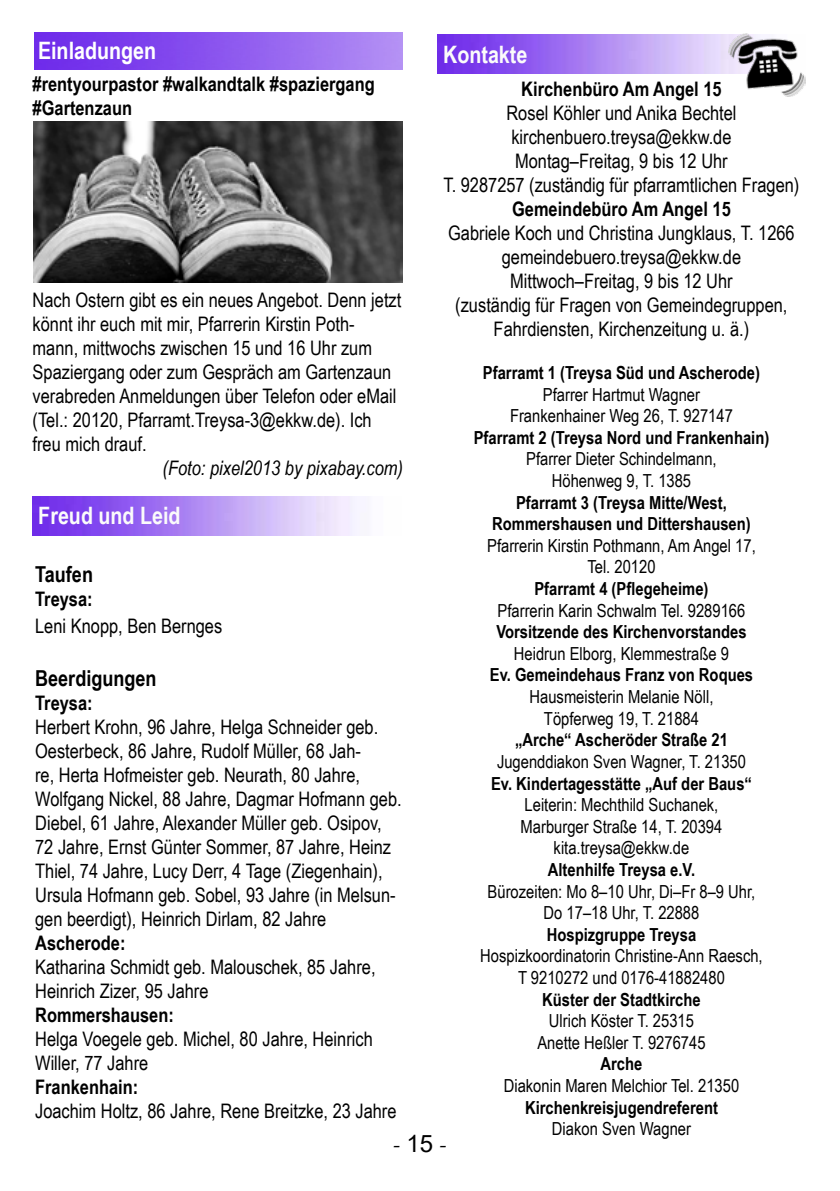
<style>
.page{position:relative;width:840px;height:1191px;background:#fff}
.page>*{position:absolute;margin:0;border:0;box-sizing:border-box;transform-origin:0 0}
.t1{font:700 24px "Arial Narrow";color:#fbfbfb}
.t2{font:700 24px "Arial Narrow";color:#fff}
.t3{font:24px "Minion Pro";color:#000}
.t4{font:700 22px "Arial Narrow";color:#000}
.t5{font:20px/24px "Arial Narrow";color:#000}
.t6{font:700 20px/24px "Arial Narrow";color:#000}
.t7{font:italic 20px "Arial Narrow";color:#000}
.t8{font:18px/21.6px "Arial Narrow";color:#000;text-align:center}
.t9{font:700 18px/21.6px "Arial Narrow";color:#000;text-align:center}
.s1{font-family:"Arial"}
</style>
<div class="page">
<img style="left:437px;top:34px;width:291px;height:40px">
<img style="left:728px;top:34px;width:76px;height:63px">
<img style="left:33px;top:496px;width:324px;height:40px">
<img style="left:34px;top:33px;width:369px;height:36px">
<img style="left:34px;top:121px;width:368px;height:162px">
<p class="t2" style="left:38px;top:33px;width:120px">Einladungen</p>
<p class="t6" style="left:33px;top:71px;width:343px">#rentyourpastor #walkandtalk #spaziergang #Gartenzaun</p>
<p class="t1" style="left:443px;top:36px;width:86px">Kontakte</p>
<p class="t6" style="left:521px;top:76px;width:202px">Kirchenbüro Am Angel 15</p>
<p class="t5" style="left:443px;top:100px;width:357px;text-align:center">Rosel Köhler und Anika Bechtel kirchenbuero.treysa@ekkw.de<br>Montag–Freitag, 9 bis 12 Uhr<br>T. 9287257 (zuständig für pfarramtlichen Fragen)</p>
<p class="t6" style="left:512px;top:196px;width:220px">Gemeindebüro Am Angel 15</p>
<p class="t5" style="left:448px;top:220px;width:348px;text-align:center">Gabriele Koch und Christina Jungklaus, T. 1266 gemeindebuero.treysa@ekkw.de Mittwoch–Freitag, 9 bis 12 Uhr<br>(zuständig für Fragen von Gemeindegruppen, Fahrdiensten, Kirchenzeitung u. ä.)</p>
<p class="t9" style="left:482px;top:361px;width:278px">Pfarramt 1 (Treysa Süd und Ascherode)</p>
<p class="t8" style="left:509px;top:383px;width:224px">Pfarrer Hartmut Wagner<br>Frankenhainer Weg 26, T. 927147</p>
<p class="t9" style="left:473px;top:426px;width:297px">Pfarramt 2 (Treysa Nord und Frankenhain)</p>
<p class="t8" style="left:526px;top:447px;width:192px">Pfarrer Dieter Schindelmann,<br>Höhenweg 9, T. 1385</p>
<p class="t9" style="left:492px;top:490px;width:260px">Pfarramt 3 (Treysa Mitte/West,<br>Rommershausen und Dittershausen)</p>
<p class="t8" style="left:487px;top:534px;width:270px">Pfarrerin Kirstin Pothmann, Am Angel 17,<br>Tel. 20120</p>
<p class="t9" style="left:534px;top:577px;width:175px">Pfarramt 4 (Pflegeheime)</p>
<p class="t8" style="left:497px;top:599px;width:249px">Pfarrerin Karin Schwalm Tel. 9289166</p>
<p class="t9" style="left:496px;top:620px;width:251px">Vorsitzende des Kirchenvorstandes</p>
<p class="t8" style="left:513px;top:642px;width:216px">Heidrun Elborg, Klemmestraße 9</p>
<p class="t9" style="left:489px;top:663px;width:265px">Ev. Gemeindehaus Franz von Roques</p>
<p class="t8" style="left:529px;top:685px;width:185px">Hausmeisterin Melanie Nöll,<br>Töpferweg 19, T. 21884</p>
<p class="t9" style="left:514px;top:728px;width:214px">„Arche“ Ascheröder Straße 21</p>
<p class="t8" style="left:496px;top:750px;width:250px">Jugenddiakon Sven Wagner, T. 21350</p>
<p class="t9" style="left:491px;top:771px;width:262px">Ev. Kindertagesstätte „Auf der Baus“</p>
<p class="t8" style="left:520px;top:793px;width:203px">Leiterin: Mechthild Suchanek,<br>Marburger Straße 14, T. 20394 kita.treysa@ekkw.de</p>
<p class="t9" style="left:547px;top:858px;width:149px">Altenhilfe Treysa e.V.</p>
<p class="t8" style="left:487px;top:879px;width:269px">Bürozeiten: Mo 8–10 Uhr, Di–Fr 8–9 Uhr,<br>Do 17–18 Uhr, T. 22888</p>
<p class="t9" style="left:546px;top:922px;width:151px">Hospizgruppe Treysa</p>
<p class="t8" style="left:480px;top:944px;width:284px">Hospizkoordinatorin Christine-Ann Raesch,<br>T 9210272 und 0176-41882480</p>
<p class="t9" style="left:542px;top:987px;width:160px">Küster der Stadtkirche</p>
<p class="t8" style="left:537px;top:1009px;width:169px">Ulrich Köster T. 25315<br>Anette Heßler T. 9276745</p>
<p class="t9" style="left:600px;top:1052px;width:43px">Arche</p>
<p class="t8" style="left:503px;top:1074px;width:237px">Diakonin Maren Melchior Tel. 21350</p>
<p class="t9" style="left:524px;top:1095px;width:194px">Kirchenkreisjugendreferent</p>
<p class="t8" style="left:551px;top:1117px;width:140px">Diakon Sven Wagner</p>
<p class="t5" style="left:33px;top:287px;width:370px">Nach Ostern gibt es ein neues Angebot. Denn jetzt könnt ihr euch mit mir, Pfarrerin Kirstin Poth&shy;mann, mittwochs zwischen 15 und 16 Uhr zum Spaziergang oder zum Gespräch am Gartenzaun verabreden Anmeldungen über Telefon oder eMail (Tel.: 20120, Pfarramt.Treysa-3@ekkw.de). Ich freu mich drauf.</p>
<p class="t7" style="left:162px;top:454px;width:242px">(Foto: pixel2013 by pixabay.com)</p>
<p class="t1" style="left:38px;top:497px;width:144px">Freud und Leid</p>
<p class="t4" style="left:35px;top:558px;width:59px">Taufen</p>
<p class="t6" style="left:35px;top:586px;width:59px">Treysa:</p>
<p class="t5" style="left:35px;top:613px;width:188px">Leni Knopp, Ben Bernges</p>
<p class="t4" style="left:35px;top:661px;width:123px">Beerdigungen</p>
<p class="t6" style="left:35px;top:689px;width:59px">Treysa:</p>
<p class="t5" style="left:35px;top:714px;width:368px">Herbert Krohn, 96 Jahre, Helga Schneider geb.<br>Oesterbeck, 86 Jahre, Rudolf Müller, 68 Jah-<br>re, Herta Hofmeister geb. Neurath, 80 Jahre, Wolfgang Nickel, 88 Jahre, Dagmar Hofmann geb.<br>Diebel, 61 Jahre, Alexander Müller geb. Osipov, 72 Jahre, Ernst Günter Sommer, 87 Jahre, Heinz Thiel, 74 Jahre, Lucy Derr, 4 Tage (Ziegenhain), Ursula Hofmann geb. Sobel, 93 Jahre (in Melsun&shy;gen beerdigt), Heinrich Dirlam, 82 Jahre</p>
<p class="t6" style="left:35px;top:929px;width:92px">Ascherode:</p>
<p class="t5" style="left:35px;top:954px;width:342px">Katharina Schmidt geb. Malouschek, 85 Jahre,<br>Heinrich Zizer, 95 Jahre</p>
<p class="t6" style="left:35px;top:1001px;width:140px">Rommershausen:</p>
<p class="t5" style="left:35px;top:1026px;width:339px">Helga Voegele geb. Michel, 80 Jahre, Heinrich<br>Willer, 77 Jahre</p>
<p class="t6" style="left:35px;top:1073px;width:104px">Frankenhain:</p>
<p class="t5" style="left:35px;top:1098px;width:362px">Joachim Holtz, 86 Jahre, Rene Breitzke, 23 Jahre</p>
<p class="t3" style="left:392px;top:1128px;width:56px">- <span class="s1">15</span> -</p>
</div>
